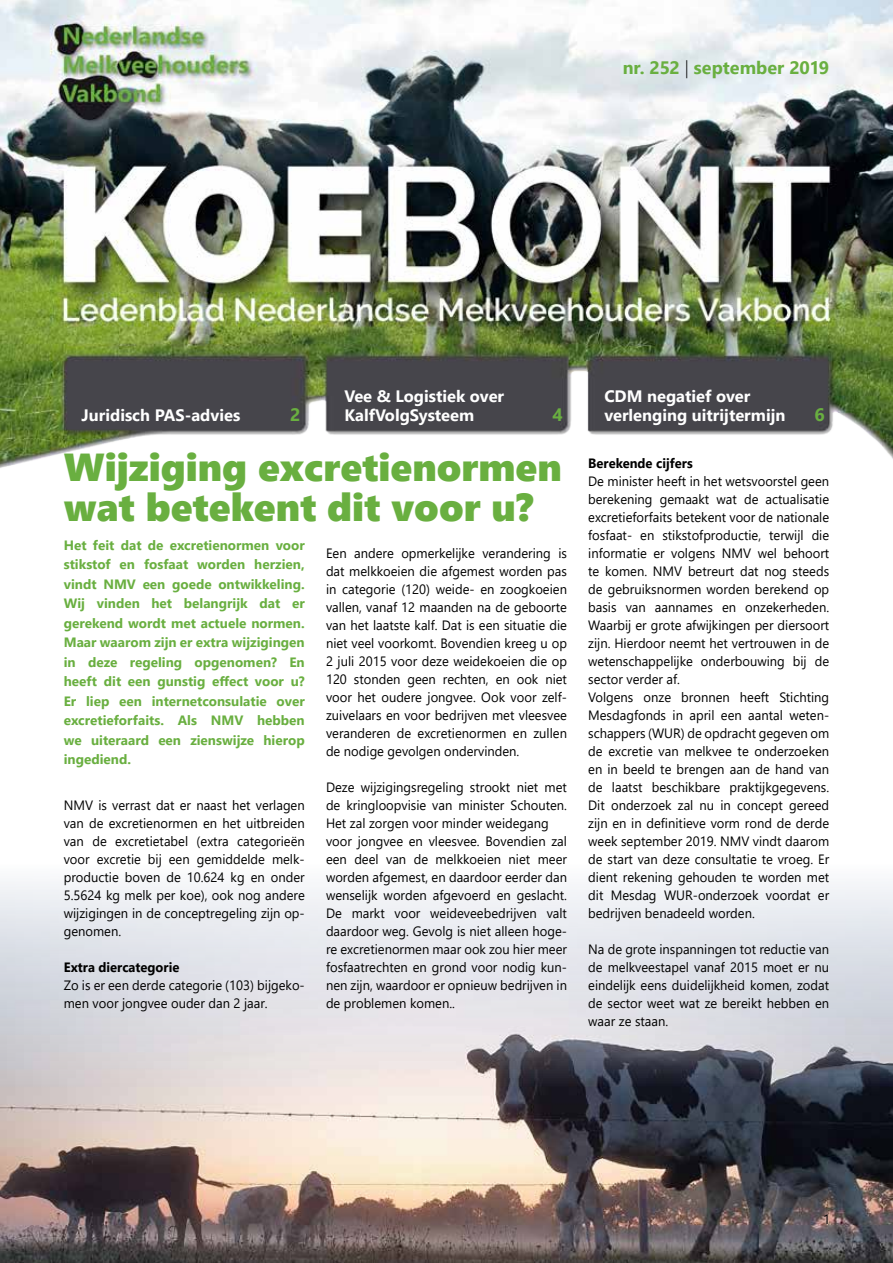
<style>
.page{position:relative;width:893px;height:1263px;background:#fff}
.page>*{position:absolute;margin:0;border:0;box-sizing:border-box;transform-origin:0 0}
.t1{font:39px/40.5px "Segoe UI Black";color:#69af40}
.t2{font:700 18px "Segoe UI";color:#69af40}
.t3{font:700 16.5px/19.8px "Segoe UI";color:#fff}
.t4{font:13.5px/18px "Segoe UI";color:#000;scale:.96 1}
.t5{font:700 13.5px/19.5px "Segoe UI";color:#69af40;text-align:justify}
.t6{font:700 13.5px "Segoe UI";color:#000;scale:.96 1}
.s1{font-weight:300;color:#000}
</style>
<div class="page">
<img style="left:0;top:881px;width:893px;height:382px">
<img style="left:0;top:0;width:893px;height:468px">
<h2 class="t2" style="left:623px;top:53px;width:208px">nr. 252 <span class="s1">|</span> september 2019</h2>
<p class="t3" style="left:81px;top:405px;width:160px">Juridisch PAS-advies</p>
<h2 class="t2" style="left:290px;top:400px;width:12px">2</h2>
<p class="t3" style="left:344px;top:386px;width:161px">Vee &amp; Logistiek over<br>KalfVolgSysteem</p>
<p class="t3" style="left:604px;top:386px;width:148px">CDM negatief over</p>
<h2 class="t2" style="left:552px;top:400px;width:12px">4</h2>
<p class="t3" style="left:604px;top:405px;width:182px">verlenging uitrijtermijn</p>
<h2 class="t2" style="left:815px;top:400px;width:12px">6</h2>
<h1 class="t1" style="left:64px;top:444px;width:500px">Wijziging excretienormen wat betekent dit voor u?</h1>
<p class="t6" style="left:588px;top:452px;width:110px">Berekende cijfers</p>
<p class="t4" style="left:588px;top:472px;width:253px">De minister heeft in het wetsvoorstel geen berekening gemaakt wat de actualisatie excretieforfaits betekent voor de nationale fosfaat- en stikstofproductie, terwijl die informatie er volgens NMV wel behoort te komen. NMV betreurt dat nog steeds de gebruiksnormen worden berekend op basis van aannames en onzekerheden.<br>Waarbij er grote afwijkingen per diersoort zijn. Hierdoor neemt het vertrouwen in de wetenschappelijke onderbouwing bij de sector verder af.<br>Volgens onze bronnen heeft Stichting Mesdagfonds in april een aantal weten&shy;schappers (WUR) de opdracht gegeven om de excretie van melkvee te onderzoeken en in beeld te brengen aan de hand van de laatst beschikbare praktijkgegevens.<br>Dit onderzoek zal nu in concept gereed zijn en in definitieve vorm rond de derde week september 2019. NMV vindt daarom de start van deze consultatie te vroeg. Er dient rekening gehouden te worden met dit Mesdag WUR-onderzoek voordat er bedrijven benadeeld worden.</p>
<p class="t4" style="left:588px;top:940px;width:253px;text-align:justify">Na de grote inspanningen tot reductie van de melkveestapel vanaf 2015 moet er nu eindelijk eens duidelijkheid komen, zodat de sector weet wat ze bereikt hebben en waar ze staan.</p>
<p class="t5" style="left:64px;top:535px;width:242px">Het feit dat de excretienormen voor stikstof en fosfaat worden herzien, vindt NMV een goede ontwikkeling.<br>Wij vinden het belangrijk dat er gerekend wordt met actuele normen.<br>Maar waarom zijn er extra wijzigingen in deze regeling opgenomen? En heeft dit een gunstig effect voor u?<br>Er liep een internetconsulatie over excretieforfaits. Als NMV hebben we uiteraard een zienswijze hierop ingediend.</p>
<p class="t4" style="left:64px;top:796px;width:253px;text-align:justify">NMV is verrast dat er naast het verlagen van de excretienormen en het uitbreiden van de excretietabel (extra categorieën voor excretie bij een gemiddelde melk&shy;productie boven de 10.624 kg en onder 5.5624 kg melk per koe), ook nog andere wijzigingen in de conceptregeling zijn op&shy;genomen.</p>
<p class="t6" style="left:64px;top:956px;width:122px">Extra diercategorie</p>
<p class="t4" style="left:64px;top:976px;width:252px">Zo is er een derde categorie (103) bijgeko&shy;men voor jongvee ouder dan 2 jaar.</p>
<p class="t4" style="left:326px;top:544px;width:253px;text-align:justify">Een andere opmerkelijke verandering is dat melkkoeien die afgemest worden pas in categorie (120) weide- en zoogkoeien vallen, vanaf 12 maanden na de geboorte van het laatste kalf. Dat is een situatie die niet veel voorkomt. Bovendien kreeg u op 2 juli 2015 voor deze weidekoeien die op 120 stonden geen rechten, en ook niet voor het oudere jongvee. Ook voor zelf&shy;zuivelaars en voor bedrijven met vleesvee veranderen de excretienormen en zullen de nodige gevolgen ondervinden.</p>
<p class="t4" style="left:326px;top:778px;width:253px">Deze wijzigingsregeling strookt niet met de kringloopvisie van minister Schouten.<br>Het zal zorgen voor minder weidegang voor jongvee en vleesvee. Bovendien zal een deel van de melkkoeien niet meer worden afgemest, en daardoor eerder dan wenselijk worden afgevoerd en geslacht.<br>De markt voor weideveebedrijven valt daardoor weg. Gevolg is niet alleen hoge&shy;re excretienormen maar ook zou hier meer fosfaatrechten en grond voor nodig kun&shy;nen zijn, waardoor er opnieuw bedrijven in de problemen komen..</p>
<p class="t4" style="left:823px;top:1210px;width:9px">1</p>
</div>
